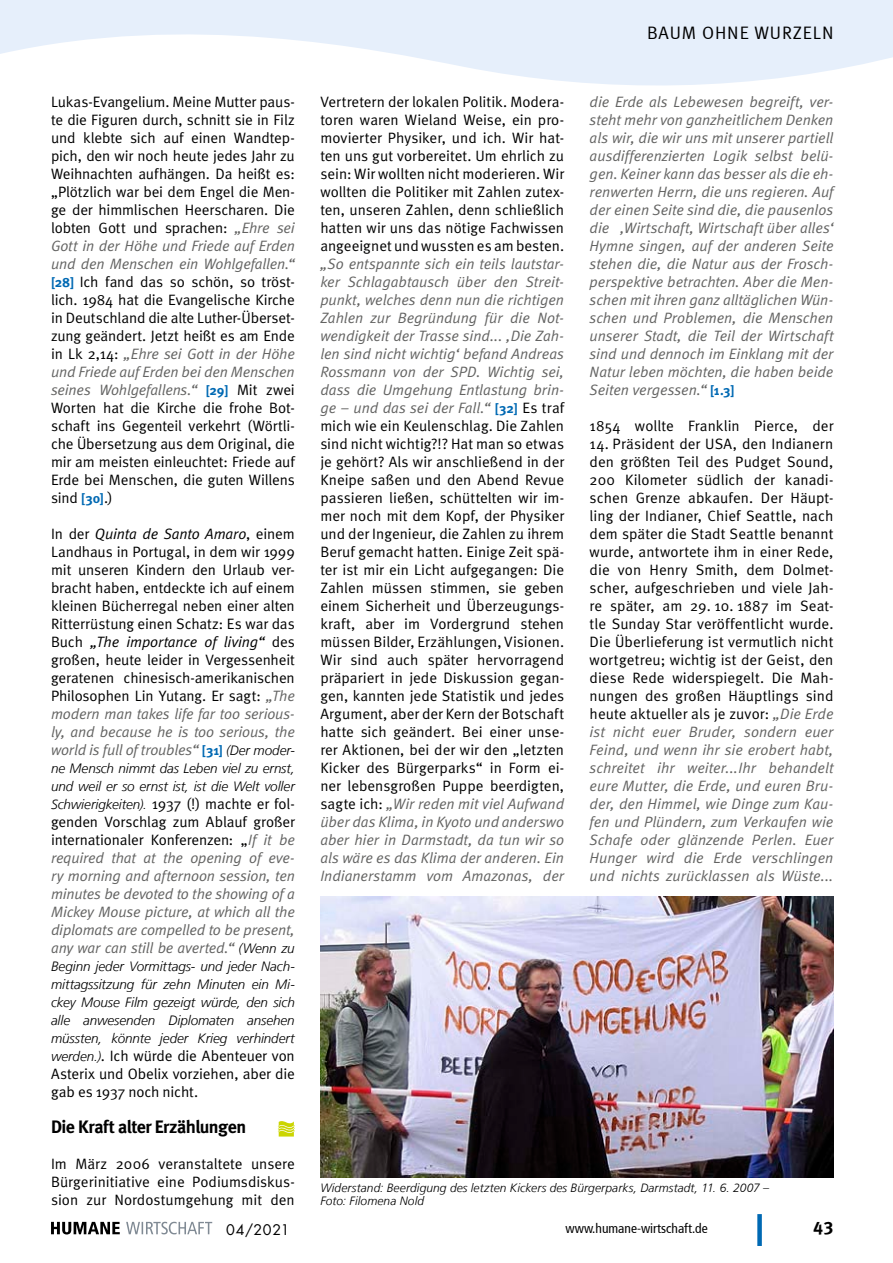
<style>
.page{position:relative;width:893px;height:1263px;background:#fff}
.page>*{position:absolute;margin:0;border:0;box-sizing:border-box;transform-origin:0 0}
.Zwischenüberschrift{font:700 18px "Meta";letter-spacing:-.03em;color:#000}
.t1{font:18px "Meta Normal LF";letter-spacing:.05em;color:#000}
.t2{font:18px "Meta Bold LF";color:#000}
.Fließtext_Meta_Norma{font:15px/18px "Meta Normal";color:#000;text-align:justify}
.Fließtext_Meta_Norma-2{font:italic 15px/18px "Meta Normal";letter-spacing:-.005em;color:#636362;text-align:justify}
.t3{font:14.25px "Futura";letter-spacing:.045em;color:#000}
.Fließtext_Meta_Norma-3{font:italic 300 13.5px/18px "Frutiger LT";letter-spacing:-.005em;color:#000}
.t4{font:condensed 13.5px "Frutiger 57";color:#000}
.t5{font:italic 300 12px/13.5px "Frutiger LT";letter-spacing:.01em;color:#000}
.s1{font-style:italic;color:#636362}
.s2{font-family:"Meta";font-weight:700;font-size:13.5px;color:#0069b3}
.s3{font-style:italic}
.s4{font-family:"Frutiger LT";font-weight:300;font-style:italic;font-size:13.5px}
.s5{font-family:"Frutiger LT";font-weight:300;font-size:13.5px;color:#000}
.s6{font-style:normal;color:#000}
.s7{font-family:"Meta";font-weight:700;font-style:normal;font-size:13.5px;color:#0069b3}
</style>
<div class="page">
<div style="left:757px;top:1214px;width:5px;height:32px;background:#0069b3"></div>
<svg style="left:51px;top:1222px;width:69px;height:12px"></svg>
<svg style="left:126px;top:1222px;width:86px;height:12px"></svg>
<svg style="left:278px;top:1121px;width:17px;height:15px"></svg>
<img style="left:320px;top:896px;width:513px;height:282px">
<svg style="left:0;top:0;width:893px;height:86px;fill:#e6effb"></svg>
<p class="Fließtext_Meta_Norma" style="left:51px;top:93px;width:245px">Lukas-Evangelium. Meine Mutter paus&shy;te die Figuren durch, schnitt sie in Filz und klebte sich auf einen Wandtep&shy;pich, den wir noch heute jedes Jahr zu Weihnachten aufhängen. Da heißt es: „Plötzlich war bei dem Engel die Men&shy;ge der himmlischen Heerscharen. Die lobten Gott und sprachen: <span class="s1">„Ehre sei Gott in der Höhe und Friede auf Erden und den Menschen ein Wohlgefallen.“ </span><span class="s2">[28]</span> Ich fand das so schön, so tröst&shy;lich. 1984 hat die Evangelische Kirche in Deutschland die alte Luther-Überset&shy;zung geändert. Jetzt heißt es am Ende in Lk 2,14: <span class="s1">„Ehre sei Gott in der Höhe und Friede auf Erden bei den Menschen seines Wohlgefallens.“</span> <span class="s2">[29]</span> Mit zwei Worten hat die Kirche die frohe Bot&shy;schaft ins Gegenteil verkehrt (Wörtli&shy;che Übersetzung aus dem Original, die mir am meisten einleuchtet: Friede auf Erde bei Menschen, die guten Willens sind <span class="s2">[30]</span>.)</p>
<p class="Fließtext_Meta_Norma" style="left:51px;top:525px;width:245px">In der <span class="s3">Quinta de Santo Amaro</span>, einem Landhaus in Portugal, in dem wir 1999 mit unseren Kindern den Urlaub ver&shy;bracht haben, entdeckte ich auf einem kleinen Bücherregal neben einer alten Ritterrüstung einen Schatz: Es war das Buch <span class="s3">„The importance of living“</span> des großen, heute leider in Vergessenheit geratenen chinesisch-amerikanischen Philosophen Lin Yutang. Er sagt: <span class="s1">„The modern man takes life far too serious&shy;ly, and because he is too serious, the world is full of troubles“</span> <span class="s2">[31]</span> <span class="s4">(Der moder-</span></p>
<p class="Fließtext_Meta_Norma-3" style="left:51px;top:760px;width:245px">ne Mensch nimmt das Leben viel zu ernst, und weil er so ernst ist, ist die Welt voller</p>
<p class="Fließtext_Meta_Norma-2" style="left:51px;top:795px;width:245px"><span class="s5">Schwierigkeiten).</span> <span class="s6">1937 (!) machte er fol&shy;genden Vorschlag zum Ablauf großer internationaler Konferenzen: „</span>If it be required that at the opening of eve&shy;ry morning and afternoon session, ten minutes be devoted to the showing of a Mickey Mouse picture, at which all the diplomats are compelled to be present, any war can still be averted.“ <span class="s5">(Wenn zu</span></p>
<p class="Fließtext_Meta_Norma-3" style="left:51px;top:958px;width:245px;text-align:justify">Beginn jeder Vormittags- und jeder Nach&shy;mittagssitzung für zehn Minuten ein Mi&shy;ckey Mouse Film gezeigt würde, den sich alle anwesenden Diplomaten ansehen müssten, könnte jeder Krieg verhindert</p>
<p class="Fließtext_Meta_Norma" style="left:51px;top:1047px;width:245px"><span class="s4">werden.)</span>. Ich würde die Abenteuer von Asterix und Obelix vorziehen, aber die gab es 1937 noch nicht.</p>
<p class="Zwischenüberschrift" style="left:51px;top:1116px;width:197px">Die Kraft alter Erzählungen</p>
<p class="Fließtext_Meta_Norma" style="left:51px;top:1155px;width:245px">Im März 2006 veranstaltete unsere Bürgerinitiative eine Podiumsdiskus&shy;sion zur Nordostumgehung mit den</p>
<p class="t1" style="left:647px;top:22px;width:188px">BAUM OHNE WURZELN</p>
<p class="Fließtext_Meta_Norma" style="left:320px;top:93px;width:245px">Vertretern der lokalen Politik. Modera&shy;toren waren Wieland Weise, ein pro&shy;movierter Physiker, und ich. Wir hat&shy;ten uns gut vorbereitet. Um ehrlich zu sein: Wir wollten nicht moderieren. Wir wollten die Politiker mit Zahlen zutex&shy;ten, unseren Zahlen, denn schließlich hatten wir uns das nötige Fachwissen angeeignet und wussten es am besten. <span class="s1">„So entspannte sich ein teils lautstar&shy;ker Schlagabtausch über den Streit&shy;punkt, welches denn nun die richtigen Zahlen zur Begründung für die Not&shy;wendigkeit der Trasse sind... ‚Die Zah&shy;len sind nicht wichtig‘ befand Andreas Rossmann von der SPD. Wichtig sei, dass die Umgehung Entlastung brin&shy;ge – und das sei der Fall.“</span> <span class="s2">[32]</span> Es traf mich wie ein Keulenschlag. Die Zahlen sind nicht wichtig?!? Hat man so etwas je gehört? Als wir anschließend in der Kneipe saßen und den Abend Revue passieren ließen, schüttelten wir im&shy;mer noch mit dem Kopf, der Physiker und der Ingenieur, die Zahlen zu ihrem Beruf gemacht hatten. Einige Zeit spä&shy;ter ist mir ein Licht aufgegangen: Die Zahlen müssen stimmen, sie geben einem Sicherheit und Überzeugungs&shy;kraft, aber im Vordergrund stehen müssen Bilder, Erzählungen, Visionen.<br>Wir sind auch später hervorragend präpariert in jede Diskussion gegan&shy;gen, kannten jede Statistik und jedes Argument, aber der Kern der Botschaft hatte sich geändert. Bei einer unse&shy;rer Aktionen, bei der wir den „letzten Kicker des Bürgerparks“ in Form ei&shy;ner lebensgroßen Puppe beerdigten, sagte ich: <span class="s1">„Wir reden mit viel Aufwand über das Klima, in Kyoto und anderswo aber hier in Darmstadt, da tun wir so als wäre es das Klima der anderen. Ein Indianerstamm vom Amazonas, der</span></p>
<p class="Fließtext_Meta_Norma-2" style="left:590px;top:93px;width:245px">die Erde als Lebewesen begreift, ver&shy;steht mehr von ganzheitlichem Denken als wir, die wir uns mit unserer partiell ausdifferenzierten Logik selbst belü&shy;gen. Keiner kann das besser als die eh&shy;renwerten Herrn, die uns regieren. Auf der einen Seite sind die, die pausenlos die ‚Wirtschaft, Wirtschaft über alles‘ Hymne singen, auf der anderen Seite stehen die, die Natur aus der Frosch&shy;perspektive betrachten. Aber die Men&shy;schen mit ihren ganz alltäglichen Wün&shy;schen und Problemen, die Menschen unserer Stadt, die Teil der Wirtschaft sind und dennoch im Einklang mit der Natur leben möchten, die haben beide Seiten vergessen.“ <span class="s7">[1.3]</span></p>
<p class="Fließtext_Meta_Norma" style="left:590px;top:417px;width:245px">1854 wollte Franklin Pierce, der</p>
<p class="Fließtext_Meta_Norma" style="left:590px;top:435px;width:245px">14. Präsident der USA, den Indianern den größten Teil des Pudget Sound, 200 Kilometer südlich der kanadi&shy;schen Grenze abkaufen. Der Häupt&shy;ling der Indianer, Chief Seattle, nach dem später die Stadt Seattle benannt wurde, antwortete ihm in einer Rede, die von Henry Smith, dem Dolmet&shy;scher, aufgeschrieben und viele Jah&shy;re später, am 29. 10. 1887 im Seat&shy;tle Sunday Star veröffentlicht wurde.<br>Die Überlieferung ist vermutlich nicht wortgetreu; wichtig ist der Geist, den diese Rede widerspiegelt. Die Mah&shy;nungen des großen Häuptlings sind heute aktueller als je zuvor: <span class="s1">„Die Erde ist nicht euer Bruder, sondern euer Feind, und wenn ihr sie erobert habt, schreitet ihr weiter...Ihr behandelt eure Mutter, die Erde, und euren Bru&shy;der, den Himmel, wie Dinge zum Kau&shy;fen und Plündern, zum Verkaufen wie Schafe oder glänzende Perlen. Euer Hunger wird die Erde verschlingen und nichts zurücklassen als Wüste...</span></p>
<p class="t5" style="left:320px;top:1181px;width:450px">Widerstand: Beerdigung des letzten Kickers des Bürgerparks, Darmstadt, 11. 6. 2007 –<br>Foto: Filomena Nold</p>
<p class="t3" style="left:226px;top:1220px;width:65px">04/2021</p>
<p class="t4" style="left:566px;top:1220px;width:144px">www.humane-wirtschaft.de</p>
<p class="t2" style="left:813px;top:1217px;width:22px">43</p>
</div>
